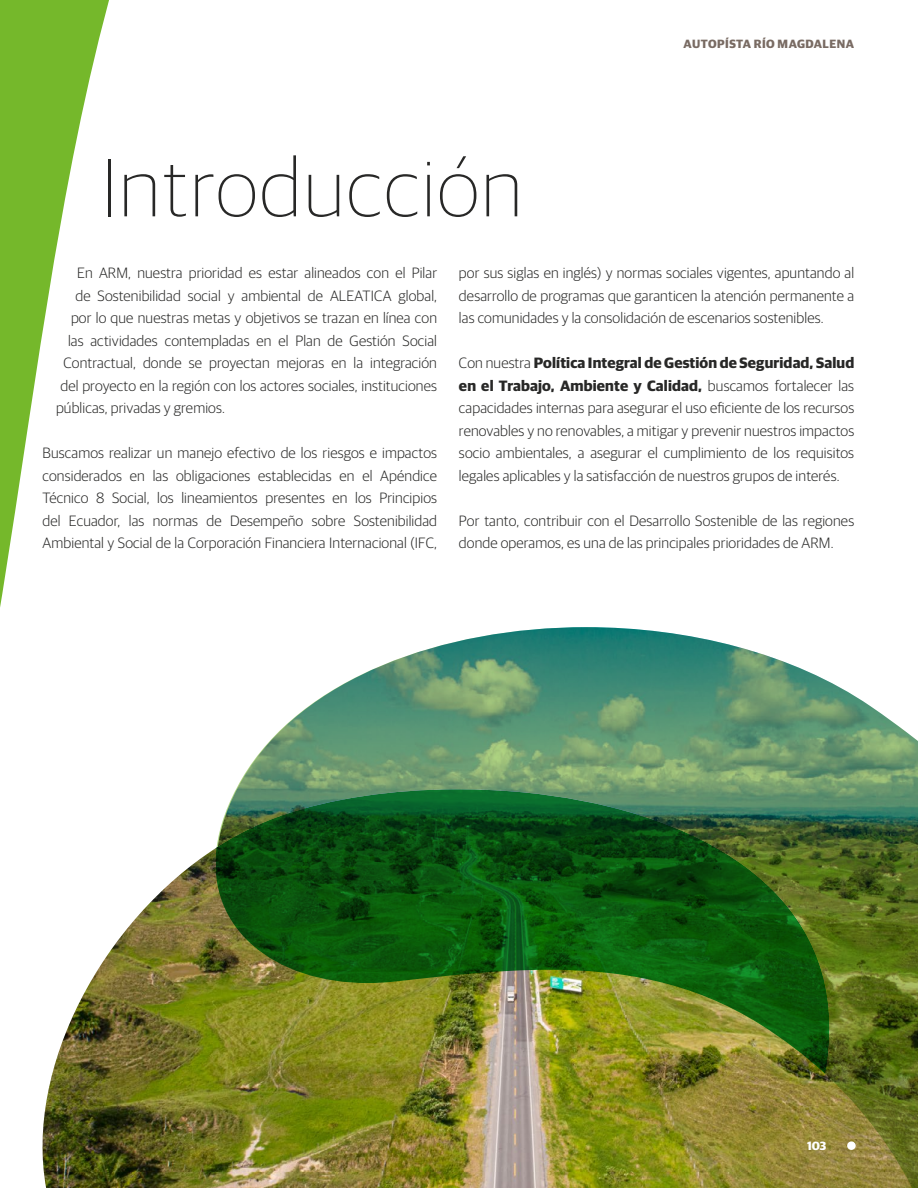
<style>
.page{position:relative;width:918px;height:1188px;background:#fff}
.page>*{position:absolute;margin:0;border:0;box-sizing:border-box;transform-origin:0 0}
.t1{font:100 82.5px "Guardian Sans";letter-spacing:.03em;color:#282827}
.t2{font:300 15px/22.5px "Guardian Sans";letter-spacing:.01em;color:#282827;text-align:justify}
.t3{font:700 12px "Guardian Sans";letter-spacing:.04em;color:#796b63}
.t4{font:700 12px "Guardian Sans";color:#fff}
.s1{font-weight:700}
</style>
<div class="page">
<svg style="left:0;top:0;width:109px;height:607px"></svg>
<img style="left:42px;top:848px;width:175px;height:340px">
<img style="left:217px;top:627px;width:701px;height:561px">
<img style="left:222px;top:789px;width:605px;height:285px">
<div style="left:847px;top:1141px;width:9px;height:9px;background:#fff;border-radius:50%"></div>
<h1 class="t1" style="left:101px;top:132px;width:422px">Introducción</h1>
<p class="t3" style="left:684px;top:34px;width:172px">AUTOPÍSTA RÍO MAGDALENA</p>
<p class="t2" style="left:77px;top:261px;width:362px">En ARM, nuestra prioridad es estar alineados con el Pilar</p>
<p class="t2" style="left:76px;top:283px;width:363px">de Sostenibilidad social y ambiental de ALEATICA global,</p>
<p class="t2" style="left:71px;top:306px;width:368px">por lo que nuestras metas y objetivos se trazan en línea con</p>
<p class="t2" style="left:68px;top:328px;width:370px">las actividades contempladas en el Plan de Gestión Social</p>
<p class="t2" style="left:64px;top:351px;width:375px">Contractual, donde se proyectan mejoras en la integración</p>
<p class="t2" style="left:61px;top:373px;width:378px">del proyecto en la región con los actores sociales, instituciones</p>
<p class="t2" style="left:56px;top:396px;width:170px">públicas, privadas y gremios.</p>
<p class="t2" style="left:43px;top:441px;width:396px">Buscamos realizar un manejo efectivo de los riesgos e impactos considerados en las obligaciones establecidas en el Apéndice Técnico 8 Social, los lineamientos presentes en los Principios del Ecuador, las normas de Desempeño sobre Sostenibilidad Ambiental y Social de la Corporación Financiera Internacional (IFC,</p>
<p class="t2" style="left:459px;top:261px;width:397px">por sus siglas en inglés) y normas sociales vigentes, apuntando al desarrollo de programas que garanticen la atención permanente a las comunidades y la consolidación de escenarios sostenibles.</p>
<p class="t2" style="left:459px;top:351px;width:397px">Con nuestra <span class="s1">Política Integral de Gestión de Seguridad, Salud en el Trabajo, Ambiente y Calidad,</span> buscamos fortalecer las capacidades internas para asegurar el uso eficiente de los recursos renovables y no renovables, a mitigar y prevenir nuestros impactos socio ambientales, a asegurar el cumplimiento de los requisitos legales aplicables y la satisfacción de nuestros grupos de interés.</p>
<p class="t2" style="left:459px;top:508px;width:397px">Por tanto, contribuir con el Desarrollo Sostenible de las regiones donde operamos, es una de las principales prioridades de ARM.</p>
<p class="t4" style="left:807px;top:1136px;width:21px">103</p>
</div>
